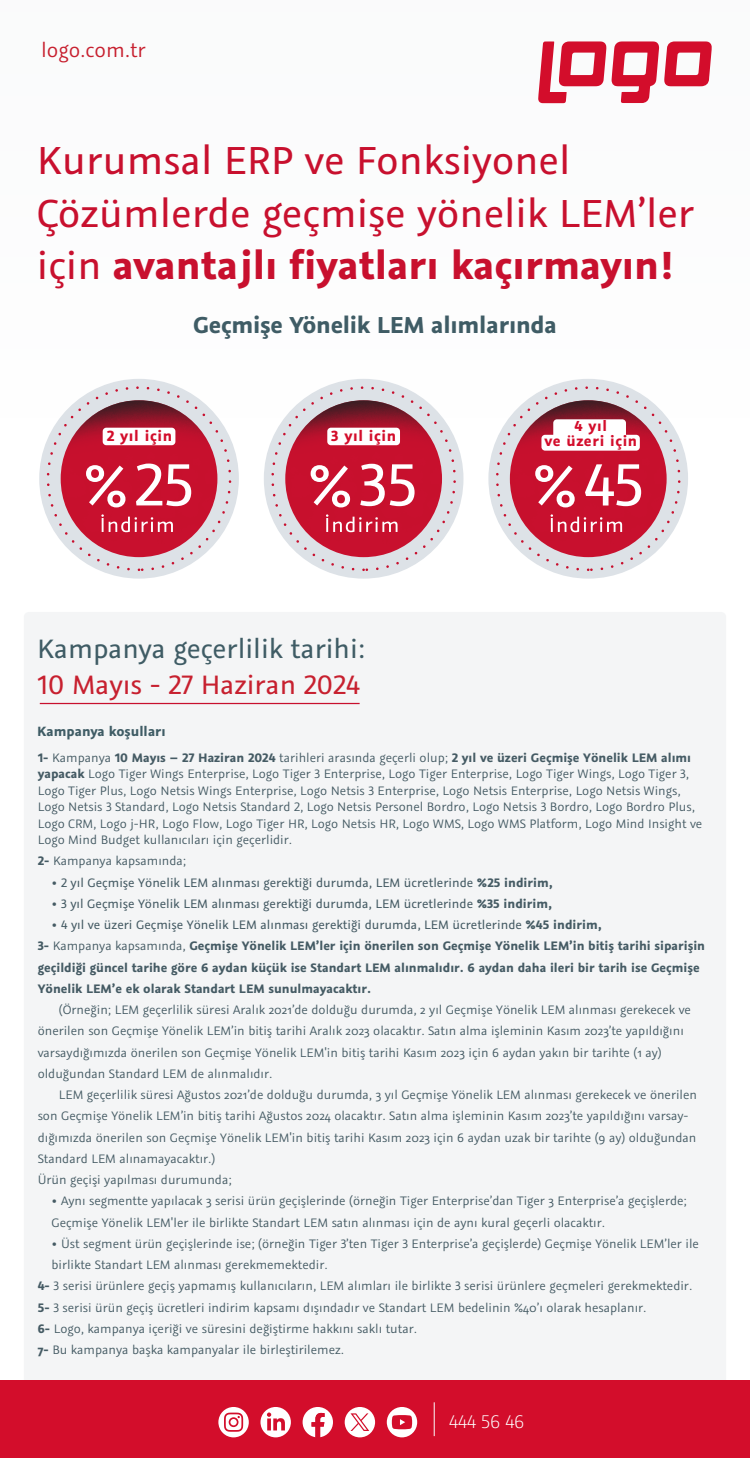
<style>
.page{position:relative;width:750px;height:1458px;background:#fff}
.page>*{position:absolute;margin:0;border:0;box-sizing:border-box;transform-origin:0 0}
.t1{font:66.75px "Graublau Sans";color:#fff}
.t2{font:43.75px/52.5px "Graublau Sans";color:#c8102e}
.t3{font:29.88px "Graublau Sans";color:#3f5c65}
.t4{font:29.88px "Graublau Sans";color:#c7202f}
.t5{font:700 25.75px "Graublau Sans";letter-spacing:-.01em;color:#3f5c65}
.t6{font:22.5px "Graublau Sans";color:#c7202f}
.t7{font:300 20.62px "Graublau Sans";color:#fff}
.t8{font:700 16.5px "Graublau Sans";letter-spacing:.04em;color:#d30d2b}
.t9{font:700 16.25px/15px "Graublau Sans";letter-spacing:.04em;color:#d30d2b;text-align:center}
.t10{font:700 15px "Graublau Sans";color:#3f5c65}
.t11{font:13.75px/21.2px "Graublau Sans";color:#455b64}
.t12{font:700 13.75px/21.2px "Graublau Sans";color:#455b64}
.t13{font:13.75px "Graublau Sans";color:#455b64}
.s1{font-weight:700}
.s2{font-weight:400}
</style>
<div class="page">
<svg style="left:612px;top:41px;width:100px;height:62px"></svg>
<svg style="left:538px;top:41px;width:68px;height:62px"></svg>
<div style="left:24px;top:612px;width:702px;height:791px;background:#f4f5f6;border-radius:5px"></div>
<div style="left:0;top:1380px;width:750px;height:77px;background:#d30d2b"></div>
<svg style="left:218px;top:1406px;width:31px;height:31px"></svg>
<svg style="left:224px;top:1412px;width:19px;height:19px"></svg>
<svg style="left:387px;top:1406px;width:30px;height:31px"></svg>
<svg style="left:392px;top:1414px;width:20px;height:14px"></svg>
<div style="left:260px;top:1406px;width:31px;height:31px;background:#fff;border-radius:50%"></div>
<svg style="left:267px;top:1412px;width:18px;height:18px"></svg>
<svg style="left:303px;top:1407px;width:30px;height:30px"></svg>
<hr style="left:434px;top:1402px;width:1px;height:33px;background:#fbfbfb">
<div style="left:345px;top:1406px;width:30px;height:31px;background:#fff;border-radius:50%"></div>
<svg style="left:350px;top:1413px;width:19px;height:17px"></svg>
<div style="left:39px;top:379px;width:200px;height:199px;background:#dde2e7;border-radius:100px"></div>
<svg style="left:61px;top:400px;width:156px;height:157px;background:#bb122d"></svg>
<svg style="left:86px;top:465px;width:39px;height:42px;background:#db677a"></svg>
<svg style="left:101px;top:514px;width:72px;height:18px"></svg>
<div style="left:103px;top:427px;width:72px;height:18px;background:#fff;border-radius:4px"></div>
<div style="left:264px;top:379px;width:199px;height:199px;background:#dde2e7;border-radius:100px"></div>
<svg style="left:285px;top:400px;width:157px;height:157px;background:#bb122e"></svg>
<svg style="left:311px;top:465px;width:39px;height:42px;background:#db677a"></svg>
<svg style="left:326px;top:514px;width:72px;height:18px"></svg>
<div style="left:327px;top:427px;width:73px;height:18px;background:#fff;border-radius:4px"></div>
<div style="left:488px;top:379px;width:200px;height:199px;background:#dde2e7;border-radius:100px"></div>
<svg style="left:510px;top:400px;width:157px;height:157px;background:#bd142f"></svg>
<svg style="left:535px;top:465px;width:40px;height:42px;background:#db6678"></svg>
<svg style="left:551px;top:514px;width:71px;height:18px"></svg>
<svg style="left:541px;top:419px;width:99px;height:31px;background:#f1dbdf"></svg>
<hr style="left:40px;top:702px;width:320px;height:2px;background:#c8102e">
<h3 class="t6" style="left:41px;top:36px;width:106px">logo.com.tr</h3>
<h2 class="t2" style="left:37px;top:134px;width:659px">Kurumsal ERP ve Fonksiyonel<br>Çözümlerde geçmişe yönelik LEM’ler için <span class="s1">avantajlı fiyatları kaçırmayın!</span></h2>
<h3 class="t5" style="left:193px;top:308px;width:365px">Geçmişe Yönelik LEM alımlarında</h3>
<p class="t8" style="left:107px;top:425px;width:67px">2 yıl için</p>
<p class="t8" style="left:331px;top:425px;width:67px">3 yıl için</p>
<p class="t9" style="left:544px;top:418px;width:94px">4 yıl<br>ve üzeri için</p>
<h1 class="t1" style="left:135px;top:443px;width:62px">25</h1>
<h1 class="t1" style="left:359px;top:443px;width:60px">35</h1>
<h3 class="t3" style="left:37px;top:630px;width:330px">Kampanya geçerlilik tarihi:</h3>
<h3 class="t4" style="left:37px;top:666px;width:324px">10 Mayıs - 27 Haziran 2024</h3>
<p class="t10" style="left:37px;top:721px;width:130px">Kampanya koşulları</p>
<h1 class="t1" style="left:584px;top:443px;width:62px">45</h1>
<p class="t11" style="left:38px;top:748px;width:666px;line-height:16.5px"><span class="s1">1-</span> Kampanya <span class="s1">10 Mayıs – 27 Haziran 2024</span> tarihleri arasında geçerli olup; <span class="s1">2 yıl ve üzeri Geçmişe Yönelik LEM alımı yapacak</span> Logo Tiger Wings Enterprise, Logo Tiger 3 Enterprise, Logo Tiger Enterprise, Logo Tiger Wings, Logo Tiger 3, Logo Tiger Plus, Logo Netsis Wings Enterprise, Logo Netsis 3 Enterprise, Logo Netsis Enterprise, Logo Netsis Wings, Logo Netsis 3 Standard, Logo Netsis Standard 2, Logo Netsis Personel Bordro, Logo Netsis 3 Bordro, Logo Bordro Plus, Logo CRM, Logo j-HR, Logo Flow, Logo Tiger HR, Logo Netsis HR, Logo WMS, Logo WMS Platform, Logo Mind Insight ve Logo Mind Budget kullanıcıları için geçerlidir.</p>
<p class="t11" style="left:38px;top:850px;width:150px"><span class="s1">2-</span> Kampanya kapsamında;</p>
<p class="t13" style="left:51px;top:873px;width:503px"><span class="s1">•</span> 2 yıl Geçmişe Yönelik LEM alınması gerektiği durumda, LEM ücretlerinde <span class="s1">%25 indirim,</span></p>
<p class="t13" style="left:51px;top:895px;width:502px"><span class="s1">•</span> 3 yıl Geçmişe Yönelik LEM alınması gerektiği durumda, LEM ücretlerinde <span class="s1">%35 indirim,</span></p>
<p class="t12" style="left:38px;top:913px;width:669px;text-indent:14px">• <span class="s2">4 yıl ve üzeri Geçmişe Yönelik LEM alınması gerektiği durumda, LEM ücretlerinde</span> %45 indirim,<br>3- <span class="s2">Kampanya kapsamında,</span> Geçmişe Yönelik LEM’ler için önerilen son Geçmişe Yönelik LEM’in bitiş tarihi siparişin geçildiği güncel tarihe göre 6 aydan küçük ise Standart LEM alınmalıdır. 6 aydan daha ileri bir tarih ise Geçmişe Yönelik LEM’e ek olarak Standart LEM sunulmayacaktır.</p>
<p class="t11" style="left:38px;top:999px;width:655px;text-indent:21px">(Örneğin; LEM geçerlilik süresi Aralık 2021’de dolduğu durumda, 2 yıl Geçmişe Yönelik LEM alınması gerekecek ve önerilen son Geçmişe Yönelik LEM’in bitiş tarihi Aralık 2023 olacaktır. Satın alma işleminin Kasım 2023’te yapıldığını varsaydığımızda önerilen son Geçmişe Yönelik LEM'in bitiş tarihi Kasım 2023 için 6 aydan yakın bir tarihte (1 ay) olduğundan Standard LEM de alınmalıdır.</p>
<p class="t11" style="left:38px;top:1084px;width:661px;text-indent:21px">LEM geçerlilik süresi Ağustos 2021’de dolduğu durumda, 3 yıl Geçmişe Yönelik LEM alınması gerekecek ve önerilen son Geçmişe Yönelik LEM’in bitiş tarihi Ağustos 2024 olacaktır. Satın alma işleminin Kasım 2023’te yapıldığını varsay&shy;dığımızda önerilen son Geçmişe Yönelik LEM'in bitiş tarihi Kasım 2023 için 6 aydan uzak bir tarihte (9 ay) olduğundan Standard LEM alınamayacaktır.)<br>Ürün geçişi yapılması durumunda;</p>
<p class="t11" style="left:51px;top:1190px;width:637px"><span class="s1">•</span> Aynı segmentte yapılacak 3 serisi ürün geçişlerinde (örneğin Tiger Enterprise’dan Tiger 3 Enterprise’a geçişlerde;<br>Geçmişe Yönelik LEM'ler ile birlikte Standart LEM satın alınması için de aynı kural geçerli olacaktır.</p>
<p class="t11" style="left:51px;top:1232px;width:649px"><span class="s1">•</span> Üst segment ürün geçişlerinde ise; (örneğin Tiger 3’ten Tiger 3 Enterprise’a geçişlerde) Geçmişe Yönelik LEM’ler ile</p>
<p class="t11" style="left:51px;top:1253px;width:278px">birlikte Standart LEM alınması gerekmemektedir.</p>
<p class="t11" style="left:38px;top:1275px;width:656px"><span class="s1">4-</span> 3 serisi ürünlere geçiş yapmamış kullanıcıların, LEM alımları ile birlikte 3 serisi ürünlere geçmeleri gerekmektedir.</p>
<p class="t11" style="left:38px;top:1296px;width:610px"><span class="s1">5-</span> 3 serisi ürün geçiş ücretleri indirim kapsamı dışındadır ve Standart LEM bedelinin %40’ı olarak hesaplanır.</p>
<p class="t11" style="left:38px;top:1317px;width:381px"><span class="s1">6-</span> Logo, kampanya içeriği ve süresini değiştirme hakkını saklı tutar.</p>
<p class="t11" style="left:38px;top:1338px;width:308px"><span class="s1">7-</span> Bu kampanya başka kampanyalar ile birleştirilemez.</p>
<h3 class="t7" style="left:449px;top:1408px;width:77px">444 56 46</h3>
</div>
